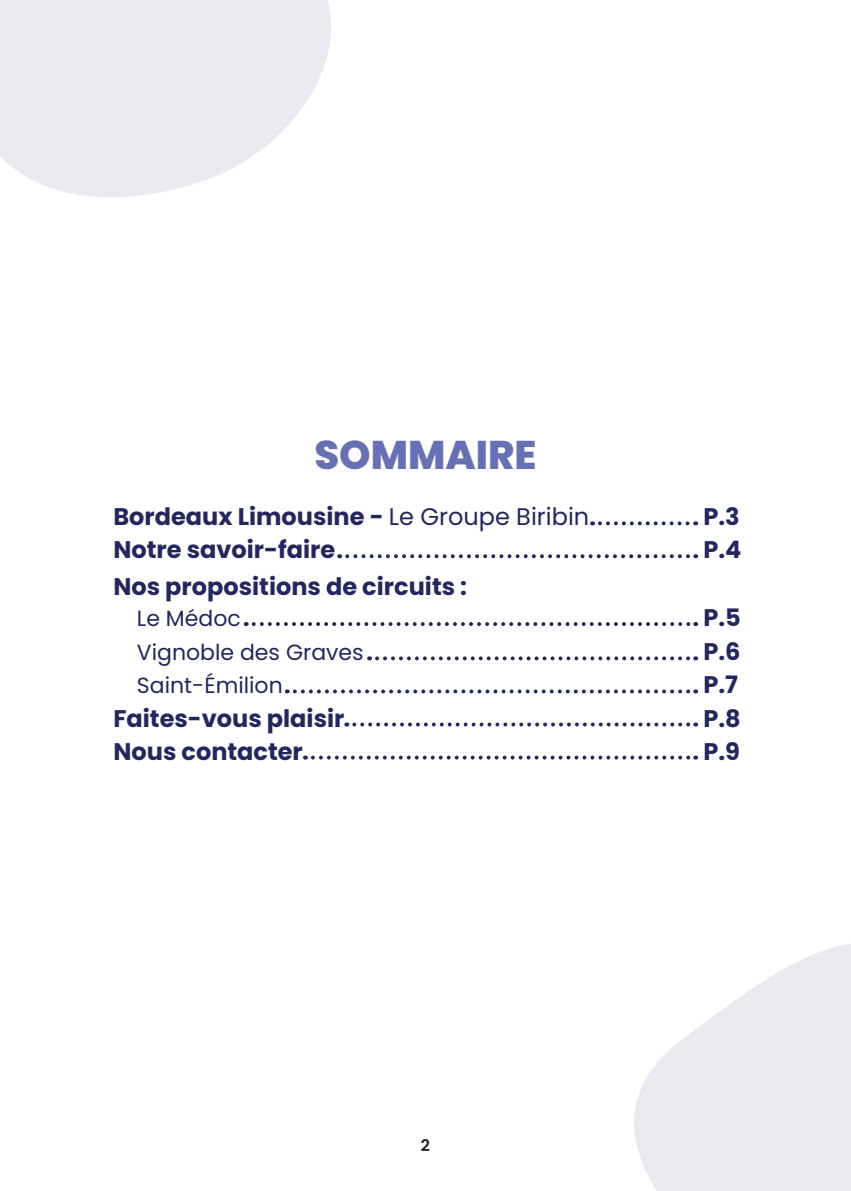
<style>
.page{position:relative;width:851px;height:1191px;background:#fff}
.page>*{position:absolute;margin:0;border:0;box-sizing:border-box;transform-origin:0 0}
.t1{font:800 40px "Poppins";color:#6770b5}
.t2{font:700 24px/33.4px "Poppins";color:#24265f}
.t3{font:22px/33.6px "Poppins";color:#24265f}
.t4{font:600 16px "Poppins";color:#231f20}
.s1{font-weight:400}
</style>
<div class="page">
<svg style="left:600px;top:521px;width:96px;height:4px"></svg>
<svg style="left:347px;top:554px;width:349px;height:4px"></svg>
<svg style="left:254px;top:622px;width:442px;height:4px"></svg>
<svg style="left:377px;top:656px;width:319px;height:4px"></svg>
<svg style="left:295px;top:689px;width:401px;height:4px"></svg>
<svg style="left:354px;top:722px;width:342px;height:4px"></svg>
<svg style="left:313px;top:755px;width:383px;height:4px"></svg>
<svg style="left:634px;top:944px;width:216px;height:247px;fill:#e9e9ef"></svg>
<svg style="left:0;top:0;width:331px;height:197px;background:#ececf1"></svg>
<h1 class="t1" style="left:314px;top:435px;width:223px">SOMMAIRE</h1>
<p class="t2" style="left:113px;top:502px;width:477px;line-height:32.8px">Bordeaux Limousine - <span class="s1">Le Groupe Biribin<br></span>Notre savoir-faire</p>
<p class="t2" style="left:113px;top:571px;width:355px">Nos propositions de circuits :</p>
<p class="t3" style="left:137px;top:603px;width:228px">Le Médoc<br>Vignoble des Graves<br>Saint-Émilion</p>
<p class="t2" style="left:113px;top:703px;width:232px">Faites-vous plaisir<br>Nous contacter</p>
<p class="t2" style="left:703px;top:502px;width:39px;line-height:32.8px">P.3<br>P.4</p>
<p class="t2" style="left:703px;top:602px;width:39px;text-align:justify">P.5<br>P.6<br>P.7<br>P.8<br>P.9</p>
<p class="t4" style="left:421px;top:1136px;width:11px">2</p>
</div>
